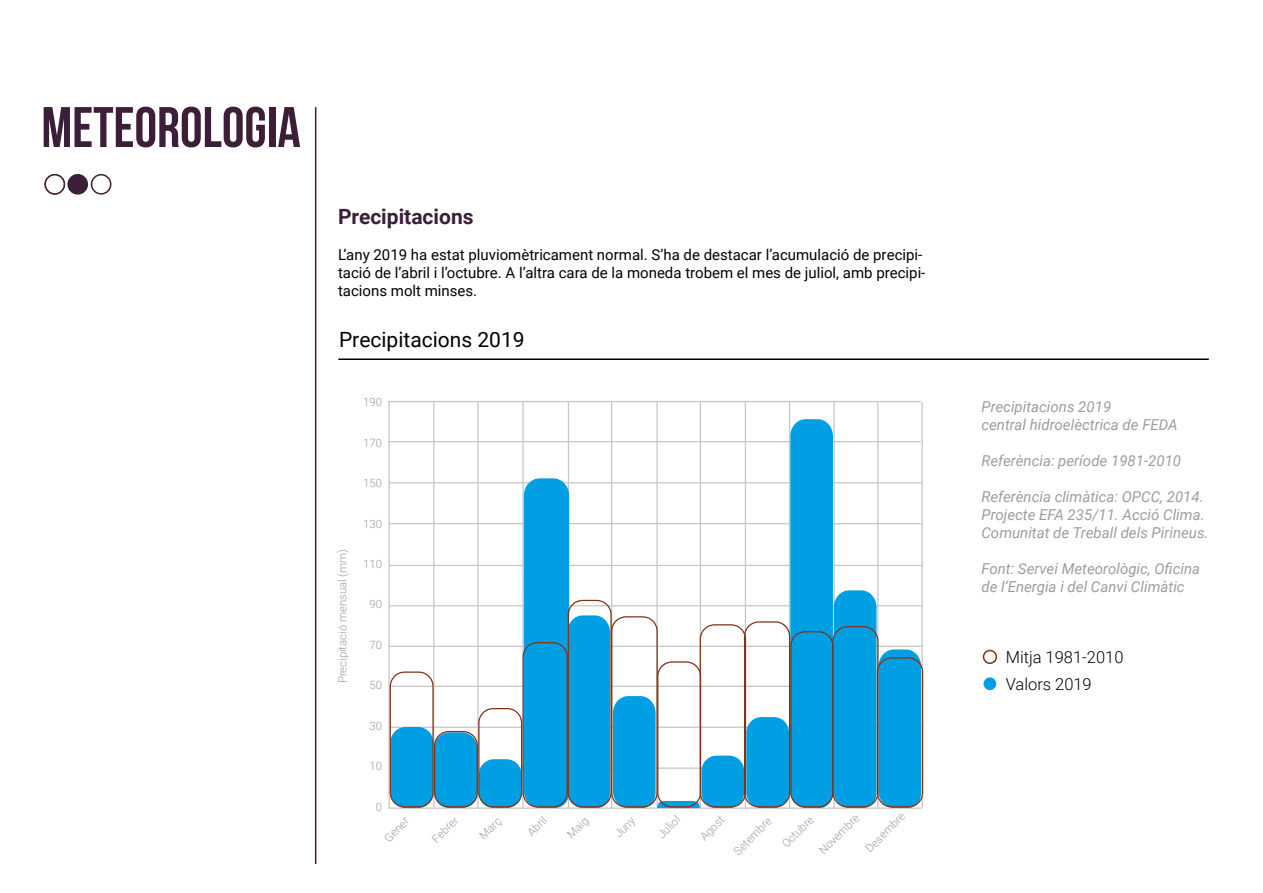
<style>
.page{position:relative;width:1263px;height:893px;background:#fff}
.page>*{position:absolute;margin:0;border:0;box-sizing:border-box;transform-origin:0 0}
.t1{font:57px "Bebas Neue";color:#3d1e39}
.t2{font:21px "Roboto";color:#010202}
.t3{font:700 21px "Roboto";color:#3d1e39}
.t4{font:300 16.5px/26.8px "Roboto";color:#000}
.t5{font:italic 15px/18px "Roboto";color:#9d9d9c}
.t6{font:15px/18px "Roboto";color:#010202}
.t7{font:300 11.4px "Roboto";color:#9d9d9c}
</style>
<div class="page">
<hr style="left:315px;top:107px;width:1px;height:757px;background:#3d1e39">
<div style="left:68px;top:175px;width:19px;height:19px;background:#3d1e39;border-radius:50%"></div>
<div style="left:67px;top:174px;width:21px;height:21px;border:2px solid #3d1e39;border-radius:50%"></div>
<hr style="left:338px;top:358px;width:871px;height:2px;background:#000">
<hr style="left:477px;top:402px;width:2px;height:406px;background:#c6c6c6">
<hr style="left:700px;top:402px;width:1px;height:406px;background:#c6c6c6">
<hr style="left:433px;top:402px;width:1px;height:405px;background:#c6c6c6">
<hr style="left:656px;top:402px;width:2px;height:406px;background:#c6c6c6">
<hr style="left:522px;top:402px;width:2px;height:406px;background:#c6c6c6">
<hr style="left:745px;top:402px;width:1px;height:406px;background:#c6c6c6">
<hr style="left:568px;top:401px;width:1px;height:407px;background:#c6c6c6">
<hr style="left:789px;top:402px;width:1px;height:406px;background:#c6c6c6">
<hr style="left:611px;top:402px;width:1px;height:407px;background:#c6c6c6">
<hr style="left:833px;top:402px;width:2px;height:407px;background:#c6c6c6">
<hr style="left:877px;top:402px;width:1px;height:406px;background:#c6c6c6">
<hr style="left:388px;top:401px;width:533px;height:1px;background:#c6c6c6">
<hr style="left:388px;top:807px;width:534px;height:2px;background:#c6c6c6">
<hr style="left:388px;top:402px;width:2px;height:406px;background:#c6c6c6">
<hr style="left:921px;top:402px;width:2px;height:406px;background:#c6c6c6">
<svg style="left:390px;top:419px;width:531px;height:390px"></svg>
<div style="left:390px;top:671px;width:44px;height:136px;border:1px solid #813318;border-radius:14px"></div>
<div style="left:434px;top:731px;width:44px;height:76px;border:1px solid #813318;border-radius:14px"></div>
<div style="left:478px;top:708px;width:44px;height:99px;border:1px solid #813318;border-radius:14px"></div>
<div style="left:522px;top:642px;width:46px;height:165px;border:1px solid #813318;border-radius:14px"></div>
<div style="left:568px;top:600px;width:44px;height:207px;border:1px solid #813318;border-radius:14px"></div>
<div style="left:611px;top:616px;width:47px;height:191px;border:1px solid #813318;border-radius:14px"></div>
<div style="left:657px;top:661px;width:44px;height:146px;border:1px solid #813318;border-radius:14px"></div>
<div style="left:700px;top:624px;width:46px;height:183px;border:1px solid #813318;border-radius:14px"></div>
<div style="left:744px;top:621px;width:46px;height:186px;border:1px solid #813318;border-radius:14px"></div>
<div style="left:790px;top:631px;width:43px;height:176px;border:1px solid #813318;border-radius:14px"></div>
<div style="left:832px;top:626px;width:46px;height:181px;border:1px solid #813318;border-radius:14px"></div>
<div style="left:877px;top:657px;width:46px;height:150px;border:1px solid #813318;border-radius:14px"></div>
<div style="left:983px;top:650px;width:14px;height:14px;border:2px solid #813318;border-radius:50%"></div>
<div style="left:983px;top:677px;width:13px;height:13px;background:#009fe3;border-radius:50%"></div>
<div style="left:44px;top:174px;width:21px;height:21px;border:2px solid #3d1e39;border-radius:50%"></div>
<div style="left:91px;top:174px;width:20px;height:21px;border:2px solid #3d1e39;border-radius:50%"></div>
<h1 class="t1" style="left:41px;top:96px;width:261px">METEOROLOGIA</h1>
<h2 class="t3" style="left:338px;top:202px;width:137px">Precipitacions</h2>
<p class="t6" style="left:338px;top:245px;width:589px">L’any 2019 ha estat pluviomètricament normal. S’ha de destacar l’acumulació de precipi&shy;tació de l’abril i l’octubre. A l’altra cara de la moneda trobem el mes de juliol, amb precipi&shy;tacions molt minses.</p>
<h2 class="t2" style="left:339px;top:325px;width:187px">Precipitacions 2019</h2>
<p class="t7" style="left:335px;top:683px;width:136px;rotate:-90deg">Precipitació mensual (mm)</p>
<p class="t7" style="left:363px;top:394px;width:20px">190</p>
<p class="t7" style="left:363px;top:435px;width:20px">170</p>
<p class="t7" style="left:363px;top:475px;width:20px">150</p>
<p class="t7" style="left:363px;top:515px;width:20px">130</p>
<p class="t7" style="left:363px;top:556px;width:20px">110</p>
<p class="t7" style="left:369px;top:596px;width:14px">90</p>
<p class="t7" style="left:369px;top:637px;width:14px">70</p>
<p class="t7" style="left:369px;top:677px;width:14px">50</p>
<p class="t7" style="left:369px;top:718px;width:14px">30</p>
<p class="t7" style="left:369px;top:758px;width:14px">10</p>
<p class="t7" style="left:376px;top:799px;width:8px">0</p>
<p class="t7" style="left:380px;top:834px;width:31px;rotate:-45deg">Gener</p>
<p class="t7" style="left:428px;top:835px;width:33px;rotate:-45deg">Febrer</p>
<p class="t7" style="left:476px;top:832px;width:27px;rotate:-45deg">Març</p>
<p class="t7" style="left:524px;top:828px;width:24px;rotate:-45deg">Abril</p>
<p class="t7" style="left:563px;top:830px;width:26px;rotate:-45deg">Maig</p>
<p class="t7" style="left:610px;top:830px;width:26px;rotate:-45deg">Juny</p>
<p class="t7" style="left:654px;top:831px;width:28px;rotate:-45deg">Juliol</p>
<p class="t7" style="left:696px;top:832px;width:31px;rotate:-45deg">Agost</p>
<p class="t7" style="left:730px;top:847px;width:50px;rotate:-45deg">Setembre</p>
<p class="t7" style="left:778px;top:840px;width:41px;rotate:-45deg">Octubre</p>
<p class="t7" style="left:815px;top:846px;width:53px;rotate:-45deg">Novembre</p>
<p class="t7" style="left:861px;top:844px;width:52px;rotate:-45deg">Desembre</p>
<p class="t5" style="left:981px;top:397px;width:198px">Precipitacions 2019<br>central hidroelèctrica de FEDA</p>
<p class="t5" style="left:981px;top:451px;width:201px">Referència: període 1981-2010</p>
<p class="t5" style="left:981px;top:487px;width:229px">Referència climàtica: OPCC, 2014.<br>Projecte EFA 235/11. Acció Clima.<br>Comunitat de Treball dels Pirineus.</p>
<p class="t5" style="left:981px;top:559px;width:220px">Font: Servei Meteorològic, Oficina de l’Energia i del Canvi Climàtic</p>
<p class="t4" style="left:1006px;top:643px;width:119px">Mitja 1981-2010<br>Valors 2019</p>
</div>
